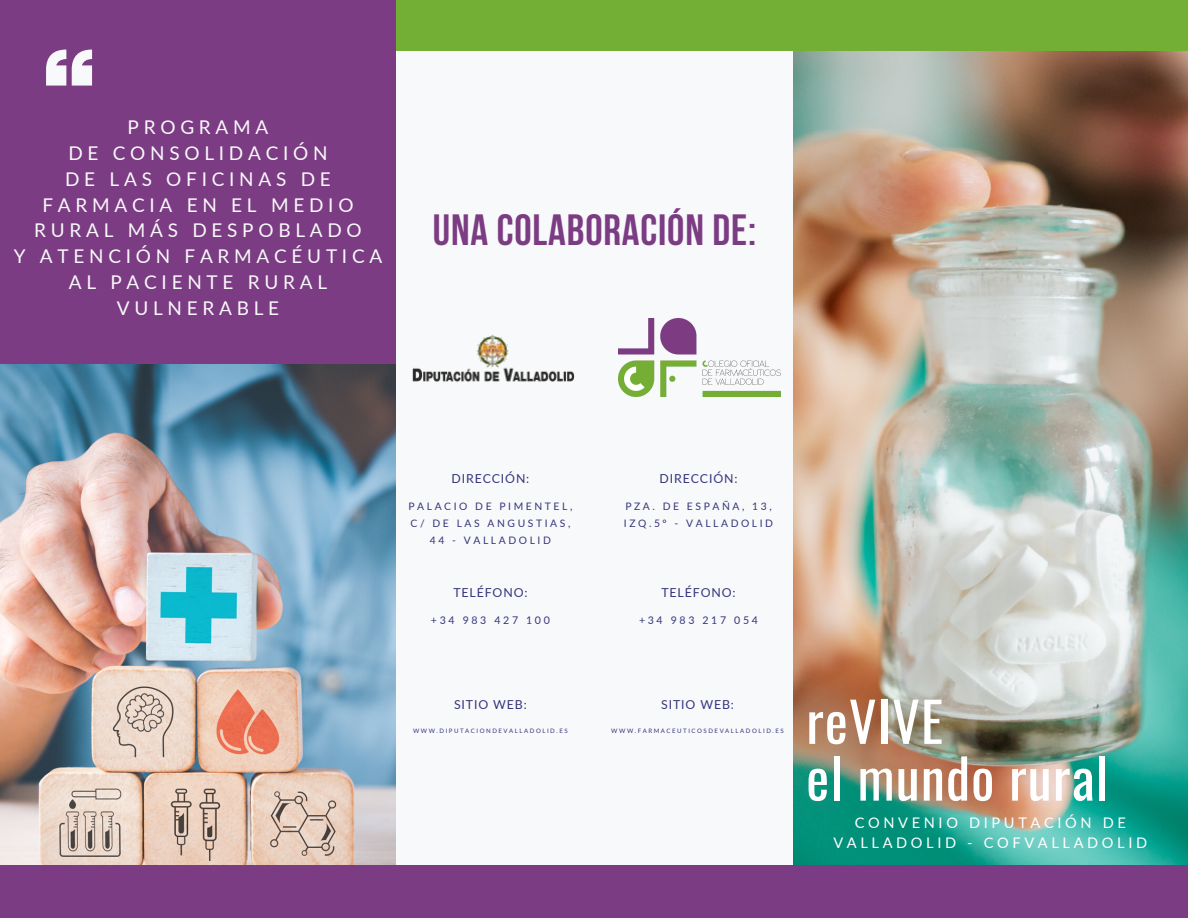
<style>
.page{position:relative;width:1188px;height:918px;background:#7c3c83}
.page>*{position:absolute;margin:0;border:0;box-sizing:border-box;transform-origin:0 0}
.t1{font:54.6px/56.7px "Oswald";letter-spacing:.02em;color:#fff}
.t2{font:700 43.65px "Bebas Neue";letter-spacing:.02em;color:#7c3c83}
.t3{font:18.9px/25.8px "Lato";letter-spacing:.25em;color:#f8f9fa;text-align:center}
.t4{font:14.55px/20.2px "Lato";letter-spacing:.25em;color:#fff;text-align:center}
.t5{font:12.3px "Lato";letter-spacing:.07em;color:#36357d}
.t6{font:10.65px "Lato";letter-spacing:.25em;color:#36357d}
.t7{font:10.35px/16.6px "Lato";letter-spacing:.25em;color:#36357d;text-align:center}
.t8{font:6.15px "Lato";letter-spacing:.25em;color:#36357d}
</style>
<div class="page">
<img style="left:792px;top:50px;width:396px;height:815px">
<img style="left:0;top:365px;width:396px;height:500px">
<div style="left:396px;top:0;width:396px;height:918px;background:#f8f9fa"></div>
<div style="left:0;top:865px;width:1188px;height:53px;background:#7c3c83"></div>
<svg style="left:46px;top:50px;width:46px;height:36px"></svg>
<div style="left:396px;top:0;width:792px;height:50px;background:#74af35"></div>
<img style="left:619px;top:319px;width:162px;height:77px">
<img style="left:412px;top:335px;width:163px;height:47px">
<p class="t3" style="left:14px;top:114px;width:370px">PROGRAMA<br>DE CONSOLIDACIÓN<br>DE LAS OFICINAS DE<br>FARMACIA EN EL MEDIO<br>RURAL MÁS DESPOBLADO<br>Y ATENCIÓN FARMACÉUTICA<br>AL PACIENTE RURAL<br>VULNERABLE</p>
<h2 class="t2" style="left:433px;top:212px;width:325px">UNA COLABORACIÓN DE:</h2>
<p class="t5" style="left:452px;top:471px;width:79px">DIRECCIÓN:</p>
<p class="t7" style="left:409px;top:498px;width:165px">PALACIO DE PIMENTEL,<br>C/ DE LAS ANGUSTIAS,<br>44 - VALLADOLID</p>
<p class="t5" style="left:453px;top:585px;width:76px">TELÉFONO:</p>
<p class="t6" style="left:431px;top:614px;width:120px">+34 983 427 100</p>
<p class="t5" style="left:454px;top:697px;width:74px">SITIO WEB:</p>
<p class="t8" style="left:413px;top:727px;width:156px">WWW.DIPUTACIONDEVALLADOLID.ES</p>
<p class="t5" style="left:660px;top:471px;width:79px">DIRECCIÓN:</p>
<p class="t7" style="left:624px;top:498px;width:151px;text-align:left">PZA. DE ESPAÑA, 13,<br>IZQ.5º - VALLADOLID</p>
<p class="t5" style="left:661px;top:585px;width:76px">TELÉFONO:</p>
<p class="t6" style="left:639px;top:614px;width:120px">+34 983 217 054</p>
<p class="t5" style="left:661px;top:697px;width:74px">SITIO WEB:</p>
<p class="t8" style="left:611px;top:727px;width:174px">WWW.FARMACEUTICOSDEVALLADOLID.ES</p>
<h1 class="t1" style="left:806px;top:691px;width:304px">reVIVE<br>el mundo rural</h1>
<p class="t4" style="left:833px;top:812px;width:315px">CONVENIO DIPUTACIÓN DE<br>VALLADOLID - COFVALLADOLID</p>
</div>
